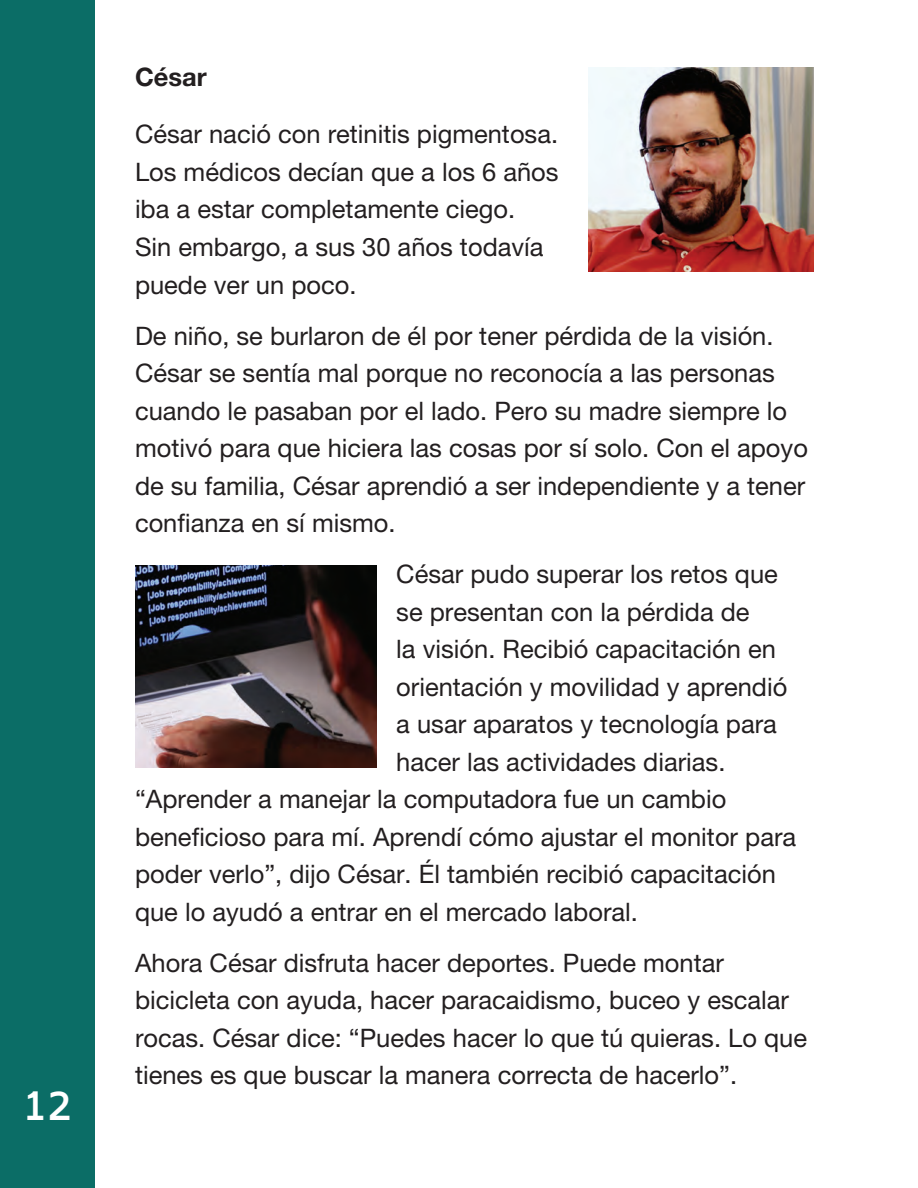
<style>
.page{position:relative;width:918px;height:1188px;background:#fff}
.page>*{position:absolute;margin:0;border:0;box-sizing:border-box;transform-origin:0 0}
.t1{font:700 39px "AP Hont";color:#fff}
.t2{font:25.5px/37.5px "Helvetica Neue LT Pro";color:#231f20}
.t3{font:700 25.5px "Helvetica Neue LT Pro";color:#231f20}
</style>
<div class="page">
<div style="left:0;top:0;width:94px;height:1188px;background:#0b6d66"></div>
<img style="left:589px;top:68px;width:224px;height:203px">
<img style="left:135px;top:566px;width:241px;height:202px">
<h1 class="t1" style="left:22px;top:1079px;width:51px">12</h1>
<h3 class="t3" style="left:135px;top:61px;width:73px">César</h3>
<p class="t2" style="left:135px;top:115px;width:425px">César nació con retinitis pigmentosa.<br>Los médicos decían que a los 6 años iba a estar completamente ciego.<br>Sin embargo, a sus 30 años todavía puede ver un poco.</p>
<p class="t2" style="left:135px;top:316px;width:674px">De niño, se burlaron de él por tener pérdida de la visión.<br>César se sentía mal porque no reconocía a las personas cuando le pasaban por el lado. Pero su madre siempre lo motivó para que hiciera las cosas por sí solo. Con el apoyo de su familia, César aprendió a ser independiente y a tener confianza en sí mismo.</p>
<p class="t2" style="left:396px;top:555px;width:383px">César pudo superar los retos que</p>
<p class="t2" style="left:396px;top:592px;width:355px">se presentan con la pérdida de</p>
<p class="t2" style="left:396px;top:630px;width:381px">la visión. Recibió capacitación en</p>
<p class="t2" style="left:396px;top:667px;width:393px">orientación y movilidad y aprendió</p>
<p class="t2" style="left:396px;top:705px;width:382px">a usar aparatos y tecnología para</p>
<p class="t2" style="left:396px;top:742px;width:331px">hacer las actividades diarias.</p>
<p class="t2" style="left:135px;top:780px;width:593px">“Aprender a manejar la computadora fue un cambio</p>
<p class="t2" style="left:135px;top:817px;width:663px">beneficioso para mí. Aprendí cómo ajustar el monitor para</p>
<p class="t2" style="left:135px;top:855px;width:642px">poder verlo”, dijo César. Él también recibió capacitación</p>
<p class="t2" style="left:135px;top:892px;width:505px">que lo ayudó a entrar en el mercado laboral.</p>
<p class="t2" style="left:135px;top:943px;width:674px">Ahora César disfruta hacer deportes. Puede montar bicicleta con ayuda, hacer paracaidismo, buceo y escalar rocas. César dice: “Puedes hacer lo que tú quieras. Lo que tienes es que buscar la manera correcta de hacerlo”.</p>
</div>
